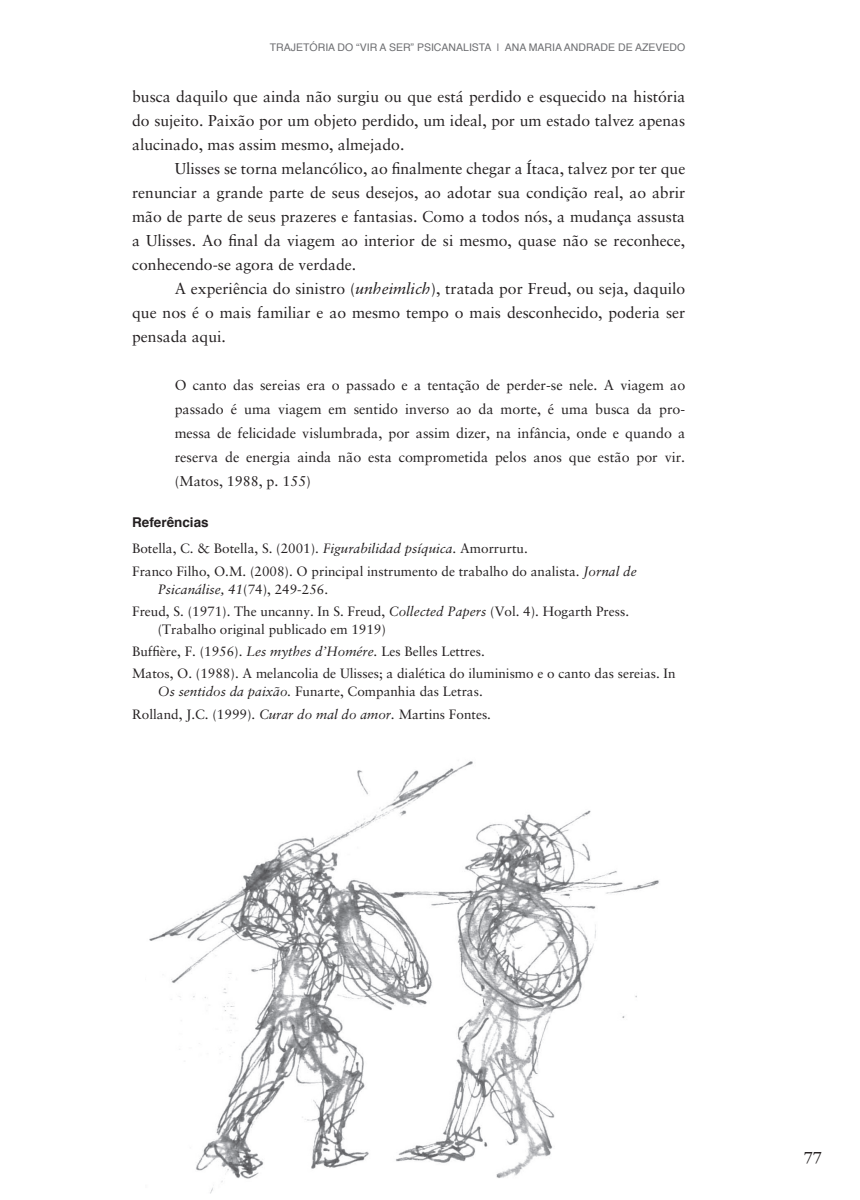
<style>
.page{position:relative;width:860px;height:1200px;background:#fff}
.page>*{position:absolute;margin:0;border:0;box-sizing:border-box;transform-origin:0 0}
.t1{font:21px "Fournier MT Std";color:#231f20}
.t2{font:15.75px/24px "Sabon";color:#231f20;text-align:justify}
.t3{font:14.25px/24px "Sabon";color:#231f20;text-align:justify}
.t4{font:13.5px/22.2px "Sabon";color:#231f20}
.t5{font:700 13.5px "Helvetica";color:#231f20}
.t6{font:10.5px "Helvetica";color:#6c6d70}
.s1{font-style:italic}
</style>
<div class="page">
<img style="left:149px;top:761px;width:510px;height:432px">
<p class="t6" style="left:270px;top:39px;width:417px">TRAJETÓRIA DO “VIR A SER” PSICANALISTA | ANA MARIA ANDRADE DE AZEVEDO</p>
<p class="t2" style="left:132px;top:84px;width:554px">busca daquilo que ainda não surgiu ou que está perdido e esquecido na história do sujeito. Paixão por um objeto perdido, um ideal, por um estado talvez apenas alucinado, mas assim mesmo, almejado.</p>
<p class="t2" style="left:132px;top:156px;width:554px;text-indent:43px">Ulisses se torna melancólico, ao finalmente chegar a Ítaca, talvez por ter que renunciar a grande parte de seus desejos, ao adotar sua condição real, ao abrir mão de parte de seus prazeres e fantasias. Como a todos nós, a mudança assusta a Ulisses. Ao final da viagem ao interior de si mesmo, quase não se reconhece, conhecendo-se agora de verdade.</p>
<p class="t2" style="left:132px;top:276px;width:554px;text-indent:43px">A experiência do sinistro (<span class="s1">unheimlich</span>), tratada por Freud, ou seja, daquilo que nos é o mais familiar e ao mesmo tempo o mais desconhecido, poderia ser pensada aqui.</p>
<p class="t3" style="left:175px;top:373px;width:512px">O canto das sereias era o passado e a tentação de perder-se nele. A viagem ao passado é uma viagem em sentido inverso ao da morte, é uma busca da pro&shy;messa de felicidade vislumbrada, por assim dizer, na infância, onde e quando a reserva de energia ainda não esta comprometida pelos anos que estão por vir. (Matos, 1988, p. 155)</p>
<p class="t5" style="left:132px;top:511px;width:78px">Referências</p>
<p class="t4" style="left:132px;top:537px;width:506px">Botella, C. &amp; Botella, S. (2001). <span class="s1">Figurabilidad psíquica.</span> Amorrurtu.<br>Franco Filho, O.M. (2008). O principal instrumento de trabalho do analista. <span class="s1">Jornal de</span></p>
<p class="t4" style="left:132px;top:578px;width:498px;text-indent:26px"><span class="s1">Psicanálise, 41</span>(74), 249-256.<br>Freud, S. (1971). The uncanny. In S. Freud, <span class="s1">Collected Papers</span> (Vol. 4). Hogarth Press.</p>
<p class="t4" style="left:132px;top:618px;width:545px;text-indent:26px">(Trabalho original publicado em 1919)<br>Buffière, F. (1956). <span class="s1">Les mythes d’Homére.</span> Les Belles Lettres.<br>Matos, O. (1988). A melancolia de Ulisses; a dialética do iluminismo e o canto das sereias. In</p>
<p class="t4" style="left:132px;top:680px;width:360px;text-indent:26px"><span class="s1">Os sentidos da paixão.</span> Funarte, Companhia das Letras.<br>Rolland, J.C. (1999). <span class="s1">Curar do mal do amor.</span> Martins Fontes.</p>
<h1 class="t1" style="left:803px;top:1139px;width:19px">77</h1>
</div>
